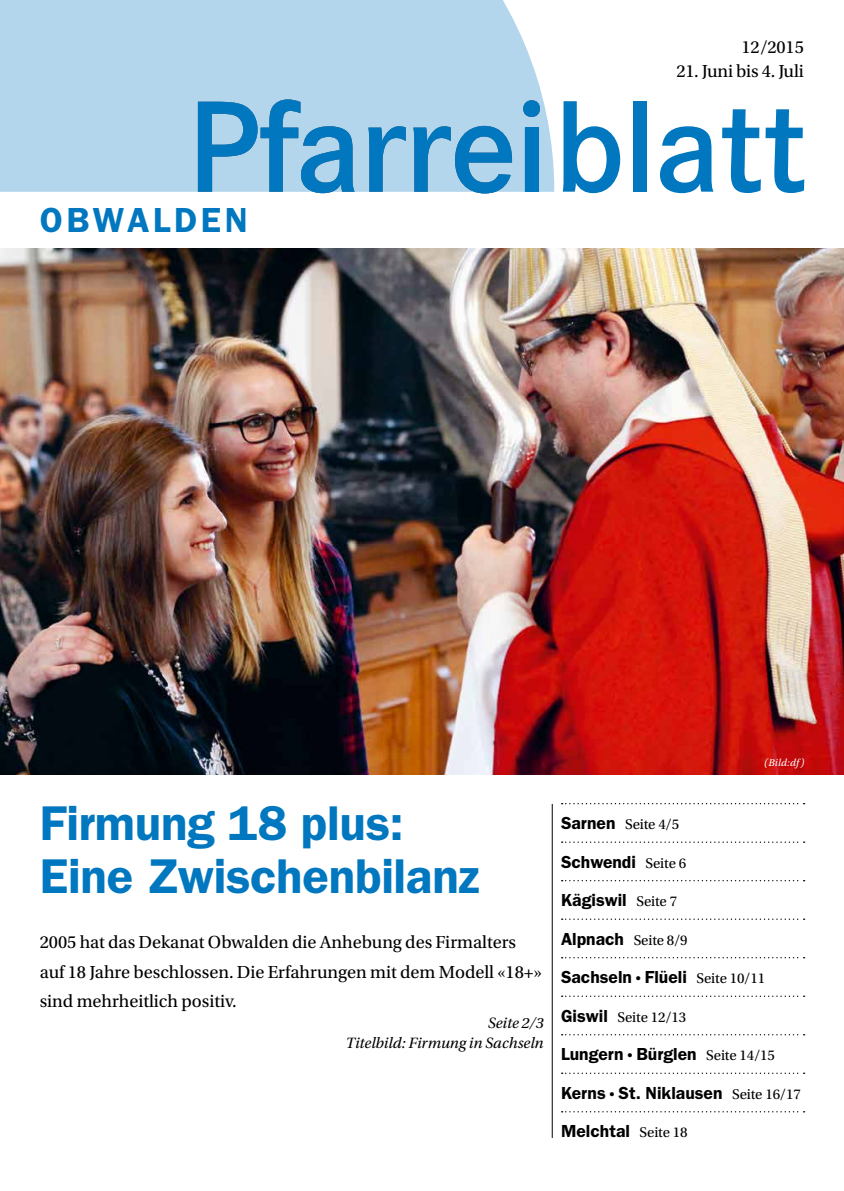
<style>
.page{position:relative;width:844px;height:1191px;background:#fff}
.page>*{position:absolute;margin:0;border:0;box-sizing:border-box;transform-origin:0 0}
.t1{font:600 49px/52.5px "ITC Franklin Gothic Std";letter-spacing:-.005em;color:#0077bf}
.t2{font:600 35px "ITC Franklin Gothic Std";letter-spacing:.1em;color:#0077bf}
.t3{font:18.38px/29.8px "Utopia Std";color:#000}
.t4{font:600 17.5px/38.5px "ITC Franklin Gothic Std";color:#000}
.t5{font:italic 15.75px/20.1px "Utopia Std";color:#000;text-align:right}
.t6{font:14.88px "Utopia Std";letter-spacing:-.01em;color:#000}
.t7{font:italic 10.5px "Utopia Std";letter-spacing:.02em;color:#fff}
.s1{font-family:"ITC Franklin Gothic Std";font-weight:600;font-size:17.5px}
.s2{font-family:"Utopia Std";font-weight:400;font-size:14.88px}
.s3{font-size:14px}
</style>
<div class="page">
<div style="left:0;top:0;width:554px;height:192px;background:#b3d6ec"></div>
<svg style="left:523px;top:100px;width:17px;height:92px"></svg>
<svg style="left:198px;top:99px;width:156px;height:94px;background:#62aad6"></svg>
<svg style="left:368px;top:126px;width:37px;height:66px;background:#60a9d5"></svg>
<svg style="left:413px;top:126px;width:99px;height:67px;background:#5ba6d4"></svg>
<div style="left:524px;top:128px;width:14px;height:64px;background:#0077bf"></div>
<div style="left:523px;top:100px;width:17px;height:17px;background:#0077bf;border-radius:50%"></div>
<svg style="left:562px;top:101px;width:58px;height:92px"></svg>
<div style="left:632px;top:101px;width:14px;height:91px;background:#0077bf"></div>
<svg style="left:660px;top:126px;width:53px;height:67px"></svg>
<svg style="left:722px;top:109px;width:82px;height:84px"></svg>
<hr style="left:551px;top:804px;width:1px;height:333px;background:#000">
<svg style="left:561px;top:803px;width:243px;height:1px"></svg>
<svg style="left:561px;top:841px;width:243px;height:2px"></svg>
<svg style="left:561px;top:880px;width:243px;height:1px"></svg>
<svg style="left:561px;top:918px;width:243px;height:2px"></svg>
<svg style="left:561px;top:957px;width:243px;height:1px"></svg>
<svg style="left:561px;top:995px;width:243px;height:2px"></svg>
<svg style="left:561px;top:1034px;width:243px;height:1px"></svg>
<svg style="left:561px;top:1072px;width:243px;height:2px"></svg>
<svg style="left:561px;top:1111px;width:243px;height:1px"></svg>
<img style="left:0;top:248px;width:843px;height:526px">
<h2 class="t2" style="left:40px;top:200px;width:209px">OBWALDEN</h2>
<p class="t3" style="left:741px;top:33px;width:64px">12/2015</p>
<p class="t3" style="left:676px;top:56px;width:129px">21. Juni bis 4. Juli</p>
<h1 class="t1" style="left:40px;top:797px;width:441px">Firmung 18 plus:<br>Eine Zwischenbilanz</h1>
<p class="t3" style="left:40px;top:927px;width:503px">2005 hat das Dekanat Obwalden die Anhebung des Firmalters auf 18 Jahre beschlossen. Die Erfahrungen mit dem Modell «18+» sind mehrheitlich positiv.</p>
<p class="t5" style="left:346px;top:1012px;width:199px">Seite 2/3<br>Titelbild: Firmung in Sachseln</p>
<p class="t7" style="left:764px;top:757px;width:41px">(Bild:df)</p>
<p class="t6" style="left:561px;top:816px;width:120px"><span class="s1">Sarnen</span> Seite 4/5</p>
<p class="t4" style="left:561px;top:842px;width:127px">Schwendi <span class="s2">Seite 6</span></p>
<p class="t4" style="left:561px;top:881px;width:118px">Kägiswil <span class="s2">Seite 7</span></p>
<p class="t6" style="left:561px;top:931px;width:128px"><span class="s1">Alpnach</span> Seite 8/9</p>
<p class="t4" style="left:561px;top:958px;width:206px">Sachseln <span class="s3">•</span> Flüeli <span class="s2">Seite 10/11</span></p>
<p class="t6" style="left:561px;top:1008px;width:127px"><span class="s1">Giswil</span> Seite 12/13</p>
<p class="t4" style="left:561px;top:1035px;width:241px">Lungern <span class="s3">•</span> Bürglen <span class="s2">Seite 14/15<br></span>Kerns <span class="s3">•</span> St. Niklausen <span class="s2">Seite 16/17</span></p>
<p class="t4" style="left:561px;top:1112px;width:128px">Melchtal <span class="s2">Seite 18</span></p>
</div>
